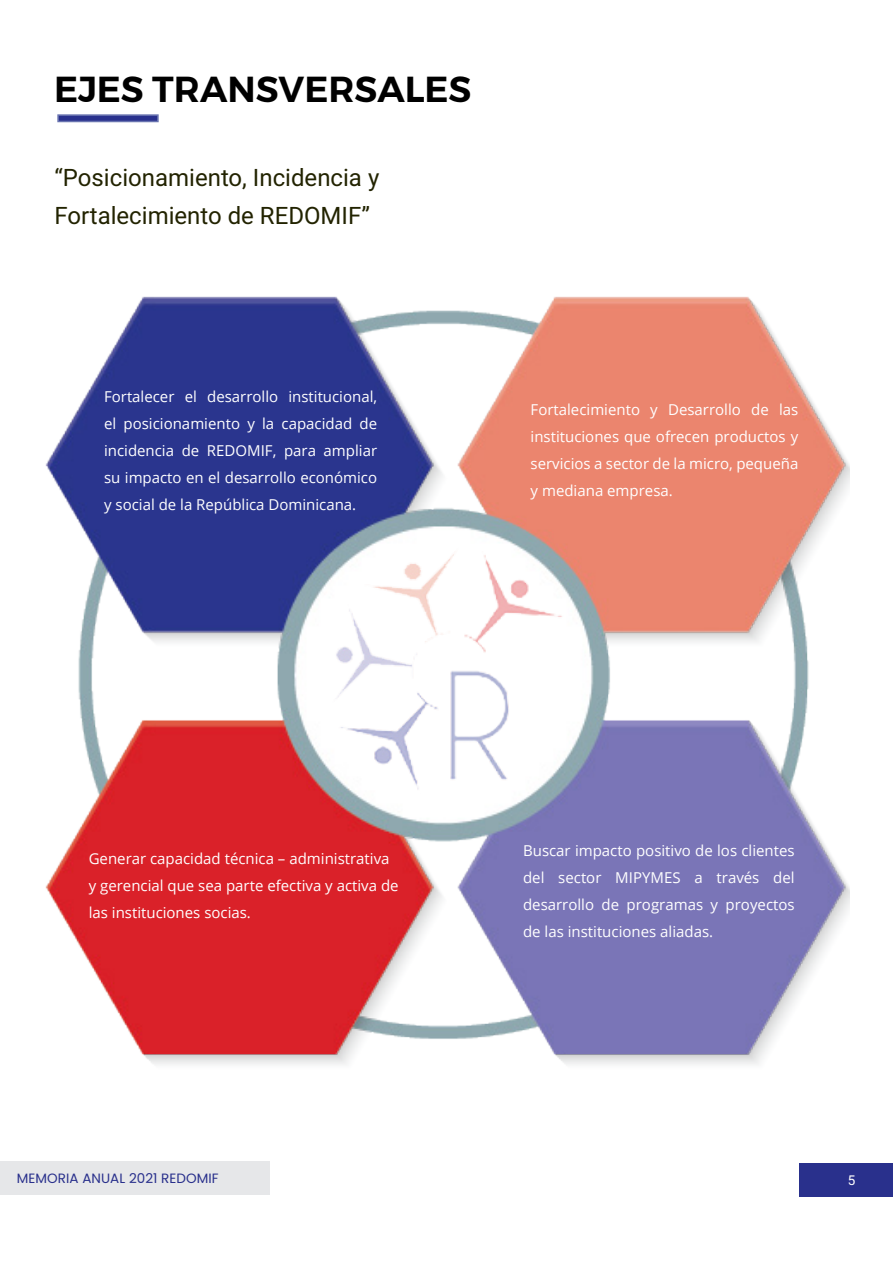
<style>
.page{position:relative;width:893px;height:1263px;background:#fff}
.page>*{position:absolute;margin:0;border:0;box-sizing:border-box;transform-origin:0 0}
.t1{font:600 36px "Montserrat";color:#000}
.t2{font:24px "Roboto";color:#222300}
.body_text{font:15px/27px "Open Sans";color:#fff;text-align:justify}
.t3{font:13.5px "Poppins";letter-spacing:.005em;color:#29308c}
.t4{font:13.5px "Roboto";color:#fff}
</style>
<div class="page">
<div style="left:799px;top:1163px;width:94px;height:34px;background:#29308c"></div>
<div style="left:0;top:1161px;width:269px;height:33px;background:#e6e7e9"></div>
<img style="left:45px;top:296px;width:804px;height:769px">
<svg style="left:57px;top:114px;width:102px;height:8px"></svg>
<img style="left:316px;top:534px;width:251px;height:302px">
<p class="t1" style="left:54px;top:60px;width:419px">EJES TRANSVERSALES</p>
<p class="t2" style="left:54px;top:161px;width:326px">“Posicionamiento, Incidencia y</p>
<p class="t2" style="left:54px;top:199px;width:317px">Fortalecimiento de REDOMIF”</p>
<p class="body_text" style="left:104px;top:382px;width:275px">Fortalecer el desarrollo institucional, el posicionamiento y la capacidad de incidencia de REDOMIF, para ampliar su impacto en el desarrollo económico y social de la República Dominicana.</p>
<p class="body_text" style="left:531px;top:396px;width:269px">Fortalecimiento y Desarrollo de las instituciones que ofrecen productos y servicios a sector de la micro, pequeña y mediana empresa.</p>
<p class="body_text" style="left:89px;top:844px;width:311px;text-align:left">Generar capacidad técnica – administrativa y gerencial que sea parte efectiva y activa de las instituciones socias.</p>
<p class="body_text" style="left:523px;top:837px;width:273px">Buscar impacto positivo de los clientes del sector MIPYMES a través del desarrollo de programas y proyectos de las instituciones aliadas.</p>
<p class="t3" style="left:17px;top:1170px;width:203px">MEMORIA ANUAL 2021 REDOMIF</p>
<p class="t4" style="left:848px;top:1170px;width:9px">5</p>
</div>
